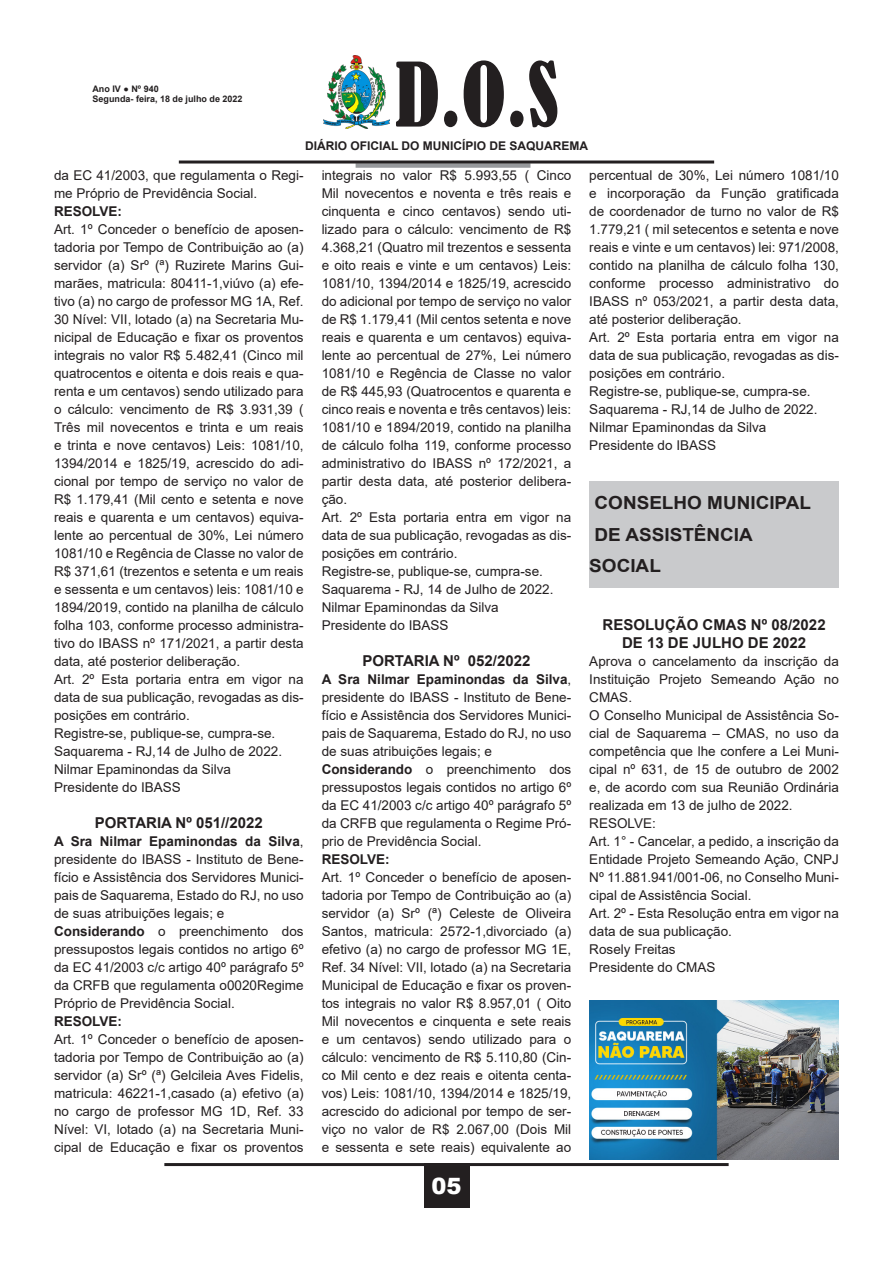
<style>
.page{position:relative;width:893px;height:1263px;background:#fff}
.page>*{position:absolute;margin:0;border:0;box-sizing:border-box;transform-origin:0 0}
.t1{font:condensed 82.5px "Bernard";color:#231f20}
.t2{font:900 22.5px "Arial";color:#fff}
.t3{font:700 18px "Arial";color:#231f20;scale:1.05 1}
.t4{font:700 15px "Arial";color:#231f20}
.t5{font:13.5px/18px "Arial";color:#231f20;text-align:justify}
.t6{font:700 13.5px "Arial";color:#231f20}
.t7{font:700 12px "Arial";color:#231f20}
.t8{font:700 9px/10.8px "Arial";color:#231f20}
.s1{font-weight:700}
</style>
<div class="page">
<hr style="left:164px;top:1163px;width:565px;height:3px;background:#231f20">
<div style="left:424px;top:1163px;width:45px;height:45px;background:#231f20"></div>
<img style="left:324px;top:55px;width:65px;height:73px">
<div style="left:356px;top:163px;width:174px;height:5px;background:#97999c"></div>
<hr style="left:179px;top:161px;width:535px;height:3px;background:#231f20">
<div style="left:589px;top:480px;width:250px;height:107px;background:#c9cacc"></div>
<img style="left:589px;top:1000px;width:250px;height:160px">
<p class="t8" style="left:92px;top:83px;width:152px">Ano IV ● Nº 940<br>Segunda- feira, 18 de julho de 2022</p>
<h1 class="t1" style="left:395px;top:47px;width:165px">D.O.S</h1>
<p class="t7" style="left:305px;top:137px;width:285px">DIÁRIO OFICIAL DO MUNICÍPIO DE SAQUAREMA</p>
<p class="t5" style="left:54px;top:166px;width:251px">da EC 41/2003, que regulamenta o Regi&shy;me Próprio de Previdência Social.</p>
<p class="t6" style="left:54px;top:202px;width:70px">RESOLVE:</p>
<p class="t5" style="left:54px;top:220px;width:251px">Art. 1º Conceder o benefício de aposen&shy;tadoria por Tempo de Contribuição ao (a) servidor (a) Srº (ª) Ruzirete Marins Gui&shy;marães, matricula: 80411-1,viúvo (a) efe&shy;tivo (a) no cargo de professor MG 1A, Ref.<br>30 Nível: VII, lotado (a) na Secretaria Mu&shy;nicipal de Educação e fixar os proventos integrais no valor R$ 5.482,41 (Cinco mil quatrocentos e oitenta e dois reais e qua&shy;renta e um centavos) sendo utilizado para o cálculo: vencimento de R$ 3.931,39 ( Três mil novecentos e trinta e um reais e trinta e nove centavos) Leis: 1081/10, 1394/2014 e 1825/19, acrescido do adi&shy;cional por tempo de serviço no valor de R$ 1.179,41 (Mil cento e setenta e nove reais e quarenta e um centavos) equiva&shy;lente ao percentual de 30%, Lei número 1081/10 e Regência de Classe no valor de R$ 371,61 (trezentos e setenta e um reais e sessenta e um centavos) leis: 1081/10 e 1894/2019, contido na planilha de cálculo folha 103, conforme processo administra&shy;tivo do IBASS nº 171/2021, a partir desta data, até posterior deliberação.</p>
<p class="t5" style="left:54px;top:670px;width:251px">Art. 2º Esta portaria entra em vigor na data de sua publicação, revogadas as dis&shy;posições em contrário.</p>
<p class="t5" style="left:54px;top:724px;width:223px">Registre-se, publique-se, cumpra-se.</p>
<p class="t5" style="left:54px;top:742px;width:230px">Saquarema - RJ,14 de Julho de 2022.</p>
<p class="t5" style="left:54px;top:760px;width:179px">Nilmar Epaminondas da Silva</p>
<p class="t5" style="left:54px;top:778px;width:128px">Presidente do IBASS</p>
<p class="t4" style="left:95px;top:812px;width:170px">PORTARIA Nº 051//2022</p>
<p class="t5" style="left:54px;top:832px;width:251px"><span class="s1">A Sra Nilmar Epaminondas da Silva</span>, presidente do IBASS - Instituto de Bene&shy;fício e Assistência dos Servidores Munici&shy;pais de Saquarema, Estado do RJ, no uso de suas atribuições legais; e</p>
<p class="t5" style="left:54px;top:922px;width:251px"><span class="s1">Considerando</span> o preenchimento dos pressupostos legais contidos no artigo 6º da EC 41/2003 c/c artigo 40º parágrafo 5º da CRFB que regulamenta o0020Regime Próprio de Previdência Social.</p>
<p class="t6" style="left:54px;top:1012px;width:70px">RESOLVE:</p>
<p class="t5" style="left:54px;top:1030px;width:251px">Art. 1º Conceder o benefício de aposen&shy;tadoria por Tempo de Contribuição ao (a) servidor (a) Srº (ª) Gelcileia Aves Fidelis, matricula: 46221-1,casado (a) efetivo (a) no cargo de professor MG 1D, Ref. 33<br>Nível: VI, lotado (a) na Secretaria Muni&shy;cipal de Educação e fixar os proventos</p>
<p class="t5" style="left:322px;top:166px;width:251px">integrais no valor R$ 5.993,55 ( Cinco Mil novecentos e noventa e três reais e cinquenta e cinco centavos) sendo uti&shy;lizado para o cálculo: vencimento de R$ 4.368,21 (Quatro mil trezentos e sessenta e oito reais e vinte e um centavos) Leis:<br>1081/10, 1394/2014 e 1825/19, acrescido do adicional por tempo de serviço no valor de R$ 1.179,41 (Mil centos setenta e nove reais e quarenta e um centavos) equiva&shy;lente ao percentual de 27%, Lei número 1081/10 e Regência de Classe no valor de R$ 445,93 (Quatrocentos e quarenta e cinco reais e noventa e três centavos) leis:<br>1081/10 e 1894/2019, contido na planilha de cálculo folha 119, conforme processo administrativo do IBASS nº 172/2021, a partir desta data, até posterior delibera&shy;ção.</p>
<p class="t5" style="left:322px;top:508px;width:251px">Art. 2º Esta portaria entra em vigor na data de sua publicação, revogadas as dis&shy;posições em contrário.</p>
<p class="t5" style="left:322px;top:562px;width:223px">Registre-se, publique-se, cumpra-se.</p>
<p class="t5" style="left:322px;top:580px;width:233px">Saquarema - RJ, 14 de Julho de 2022.</p>
<p class="t5" style="left:322px;top:598px;width:179px">Nilmar Epaminondas da Silva</p>
<p class="t5" style="left:322px;top:616px;width:128px">Presidente do IBASS</p>
<p class="t4" style="left:362px;top:650px;width:170px">PORTARIA Nº 052/2022</p>
<p class="t5" style="left:322px;top:670px;width:251px"><span class="s1">A Sra Nilmar Epaminondas da Silva</span>, presidente do IBASS - Instituto de Bene&shy;fício e Assistência dos Servidores Munici&shy;pais de Saquarema, Estado do RJ, no uso de suas atribuições legais; e</p>
<p class="t5" style="left:322px;top:760px;width:251px"><span class="s1">Considerando</span> o preenchimento dos pressupostos legais contidos no artigo 6º da EC 41/2003 c/c artigo 40º parágrafo 5º da CRFB que regulamenta o Regime Pró&shy;prio de Previdência Social.</p>
<p class="t6" style="left:322px;top:850px;width:70px">RESOLVE:</p>
<p class="t5" style="left:322px;top:868px;width:251px">Art. 1º Conceder o benefício de aposen&shy;tadoria por Tempo de Contribuição ao (a) servidor (a) Srº (ª) Celeste de Oliveira Santos, matricula: 2572-1,divorciado (a) efetivo (a) no cargo de professor MG 1E, Ref. 34 Nível: VII, lotado (a) na Secretaria Municipal de Educação e fixar os proven&shy;tos integrais no valor R$ 8.957,01 ( Oito Mil novecentos e cinquenta e sete reais e um centavos) sendo utilizado para o cálculo: vencimento de R$ 5.110,80 (Cin&shy;co Mil cento e dez reais e oitenta centa&shy;vos) Leis: 1081/10, 1394/2014 e 1825/19, acrescido do adicional por tempo de ser&shy;viço no valor de R$ 2.067,00 (Dois Mil e sessenta e sete reais) equivalente ao</p>
<h2 class="t2" style="left:431px;top:1170px;width:32px">05</h2>
<p class="t5" style="left:589px;top:166px;width:251px">percentual de 30%, Lei número 1081/10 e incorporação da Função gratificada de coordenador de turno no valor de R$ 1.779,21 ( mil setecentos e setenta e nove reais e vinte e um centavos) lei: 971/2008, contido na planilha de cálculo folha 130, conforme processo administrativo do IBASS nº 053/2021, a partir desta data, até posterior deliberação.</p>
<p class="t5" style="left:589px;top:328px;width:251px">Art. 2º Esta portaria entra em vigor na data de sua publicação, revogadas as dis&shy;posições em contrário.</p>
<p class="t5" style="left:589px;top:382px;width:223px">Registre-se, publique-se, cumpra-se.</p>
<p class="t5" style="left:589px;top:400px;width:230px">Saquarema - RJ,14 de Julho de 2022.</p>
<p class="t5" style="left:589px;top:418px;width:179px">Nilmar Epaminondas da Silva</p>
<p class="t5" style="left:589px;top:436px;width:128px">Presidente do IBASS</p>
<p class="t3" style="left:595px;top:490px;width:208px">CONSELHO MUNICIPAL</p>
<p class="t3" style="left:595px;top:521px;width:152px">DE ASSISTÊNCIA</p>
<p class="t3" style="left:589px;top:553px;width:70px">SOCIAL</p>
<p class="t4" style="left:603px;top:614px;width:225px">RESOLUÇÃO CMAS Nº 08/2022</p>
<p class="t4" style="left:622px;top:632px;width:186px">DE 13 DE JULHO DE 2022</p>
<p class="t5" style="left:589px;top:652px;width:251px">Aprova o cancelamento da inscrição da Instituição Projeto Semeando Ação no CMAS.</p>
<p class="t5" style="left:589px;top:706px;width:251px">O Conselho Municipal de Assistência So&shy;cial de Saquarema – CMAS, no uso da competência que lhe confere a Lei Muni&shy;cipal nº 631, de 15 de outubro de 2002 e, de acordo com sua Reunião Ordinária realizada em 13 de julho de 2022.</p>
<p class="t5" style="left:589px;top:814px;width:68px">RESOLVE:</p>
<p class="t5" style="left:589px;top:832px;width:251px">Art. 1° - Cancelar, a pedido, a inscrição da Entidade Projeto Semeando Ação, CNPJ Nº 11.881.941/001-06, no Conselho Muni&shy;cipal de Assistência Social.</p>
<p class="t5" style="left:589px;top:904px;width:251px">Art. 2º - Esta Resolução entra em vigor na data de sua publicação.</p>
<p class="t5" style="left:589px;top:940px;width:88px">Rosely Freitas</p>
<p class="t5" style="left:589px;top:958px;width:128px">Presidente do CMAS</p>
</div>
